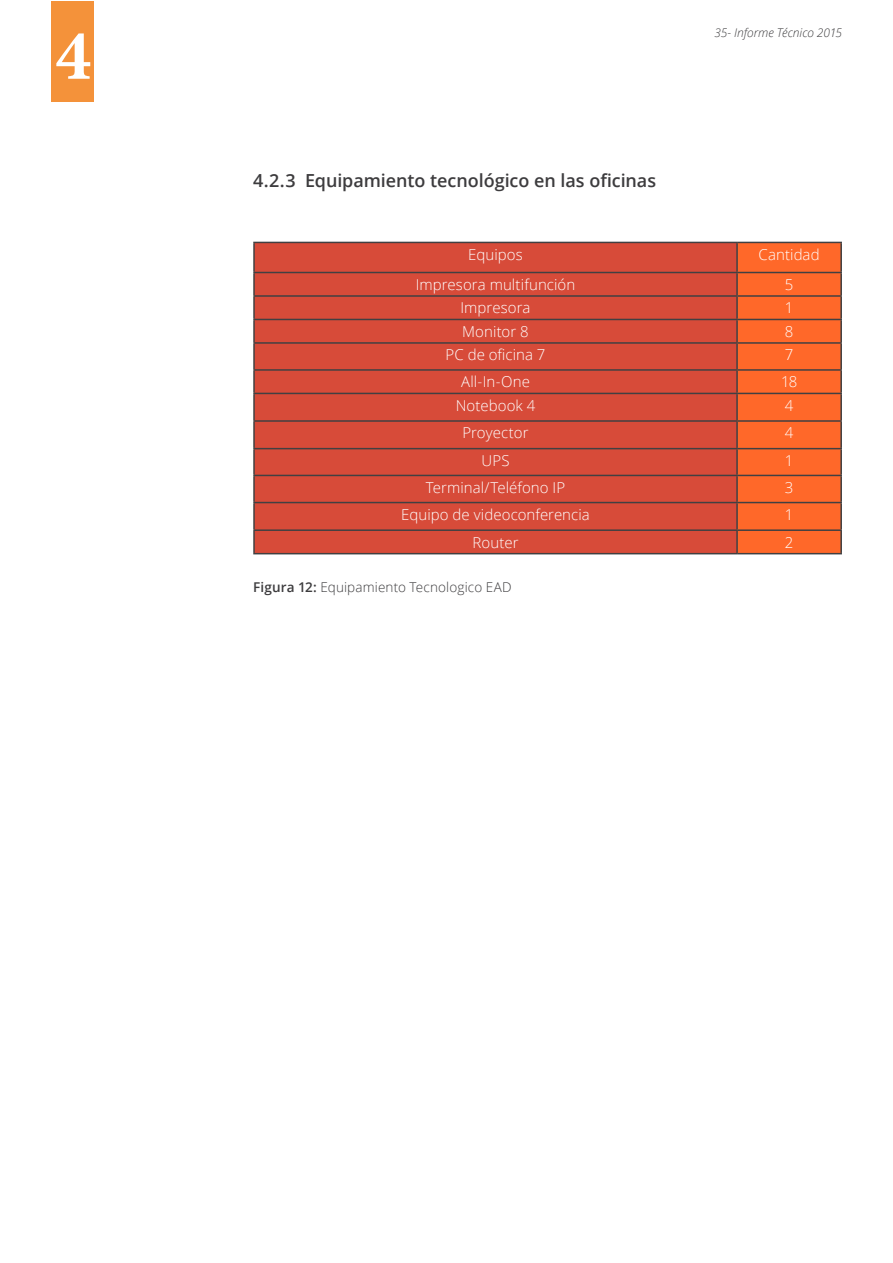
<style>
.page{position:relative;width:893px;height:1263px;background:#fff}
.page>*{position:absolute;margin:0;border:0;box-sizing:border-box;transform-origin:0 0}
.t1{font:700 72px "Minion Pro";color:#fff}
.t2{font:600 18px "Open Sans";letter-spacing:-.005em;color:#3d3c3e}
.t3{font:300 15px "Open Sans";letter-spacing:.005em;color:#fff}
.t4{font:300 13.5px "Open Sans";letter-spacing:.01em;color:#3d3c3e}
.t5{font:italic 300 12px "Open Sans";color:#3d3c3e}
.s1{font-weight:600}
</style>
<div class="page">
<div style="left:52px;top:1px;width:42px;height:100px;background:#f4923a"></div>
<div style="left:255px;top:243px;width:481px;height:310px;background:#d74b39"></div>
<div style="left:738px;top:243px;width:102px;height:310px;background:#ff6829"></div>
<hr style="left:736px;top:243px;width:2px;height:29px;background:#414042">
<hr style="left:736px;top:320px;width:2px;height:22px;background:#414042">
<hr style="left:253px;top:344px;width:2px;height:25px;background:#414042">
<hr style="left:253px;top:369px;width:484px;height:2px;background:#414042">
<hr style="left:253px;top:371px;width:2px;height:22px;background:#414042">
<hr style="left:253px;top:393px;width:484px;height:1px;background:#414042">
<hr style="left:253px;top:394px;width:2px;height:26px;background:#414042">
<hr style="left:253px;top:420px;width:484px;height:2px;background:#414042">
<hr style="left:253px;top:422px;width:2px;height:26px;background:#414042">
<hr style="left:253px;top:448px;width:484px;height:1px;background:#414042">
<hr style="left:253px;top:449px;width:2px;height:26px;background:#414042">
<hr style="left:253px;top:475px;width:484px;height:1px;background:#414042">
<hr style="left:253px;top:476px;width:2px;height:26px;background:#414042">
<hr style="left:253px;top:502px;width:484px;height:1px;background:#414042">
<hr style="left:253px;top:503px;width:2px;height:26px;background:#414042">
<hr style="left:253px;top:529px;width:484px;height:2px;background:#414042">
<hr style="left:253px;top:531px;width:2px;height:22px;background:#414042">
<hr style="left:253px;top:553px;width:484px;height:1px;background:#414042">
<hr style="left:736px;top:297px;width:2px;height:22px;background:#414042">
<hr style="left:736px;top:273px;width:2px;height:22px;background:#414042">
<hr style="left:736px;top:344px;width:2px;height:25px;background:#414042">
<hr style="left:840px;top:344px;width:2px;height:25px;background:#414042">
<hr style="left:737px;top:369px;width:105px;height:2px;background:#414042">
<hr style="left:736px;top:371px;width:2px;height:22px;background:#414042">
<hr style="left:840px;top:371px;width:2px;height:22px;background:#414042">
<hr style="left:737px;top:393px;width:105px;height:1px;background:#414042">
<hr style="left:736px;top:394px;width:2px;height:26px;background:#414042">
<hr style="left:840px;top:394px;width:2px;height:26px;background:#414042">
<hr style="left:737px;top:420px;width:105px;height:2px;background:#414042">
<hr style="left:736px;top:422px;width:2px;height:26px;background:#414042">
<hr style="left:840px;top:422px;width:2px;height:26px;background:#414042">
<hr style="left:737px;top:448px;width:105px;height:1px;background:#414042">
<hr style="left:736px;top:449px;width:2px;height:26px;background:#414042">
<hr style="left:840px;top:449px;width:2px;height:26px;background:#414042">
<hr style="left:737px;top:475px;width:105px;height:1px;background:#414042">
<hr style="left:736px;top:476px;width:2px;height:26px;background:#414042">
<hr style="left:840px;top:476px;width:2px;height:26px;background:#414042">
<hr style="left:737px;top:502px;width:105px;height:1px;background:#414042">
<hr style="left:736px;top:503px;width:2px;height:26px;background:#414042">
<hr style="left:840px;top:503px;width:2px;height:26px;background:#414042">
<hr style="left:737px;top:529px;width:105px;height:2px;background:#414042">
<hr style="left:736px;top:531px;width:2px;height:22px;background:#414042">
<hr style="left:840px;top:531px;width:2px;height:22px;background:#414042">
<hr style="left:737px;top:553px;width:105px;height:1px;background:#414042">
<hr style="left:253px;top:242px;width:484px;height:1px;background:#414042">
<hr style="left:253px;top:243px;width:2px;height:29px;background:#414042">
<hr style="left:737px;top:242px;width:105px;height:1px;background:#414042">
<hr style="left:840px;top:243px;width:2px;height:29px;background:#414042">
<hr style="left:253px;top:272px;width:484px;height:1px;background:#414042">
<hr style="left:253px;top:273px;width:2px;height:22px;background:#414042">
<hr style="left:737px;top:272px;width:105px;height:1px;background:#414042">
<hr style="left:840px;top:273px;width:2px;height:22px;background:#414042">
<hr style="left:253px;top:295px;width:484px;height:2px;background:#414042">
<hr style="left:253px;top:297px;width:2px;height:22px;background:#414042">
<hr style="left:737px;top:295px;width:105px;height:2px;background:#414042">
<hr style="left:840px;top:297px;width:2px;height:22px;background:#414042">
<hr style="left:253px;top:319px;width:484px;height:1px;background:#414042">
<hr style="left:253px;top:320px;width:2px;height:22px;background:#414042">
<hr style="left:737px;top:319px;width:105px;height:1px;background:#414042">
<hr style="left:840px;top:320px;width:2px;height:22px;background:#414042">
<hr style="left:253px;top:342px;width:484px;height:2px;background:#414042">
<hr style="left:737px;top:342px;width:105px;height:2px;background:#414042">
<h1 class="t1" style="left:55px;top:5px;width:37px">4</h1>
<p class="t5" style="left:714px;top:24px;width:129px">35- Informe Técnico 2015</p>
<p class="t2" style="left:253px;top:168px;width:404px">4.2.3 Equipamiento tecnológico en las oficinas</p>
<p class="t3" style="left:468px;top:244px;width:56px">Equipos</p>
<p class="t3" style="left:759px;top:244px;width:62px">Cantidad</p>
<p class="t3" style="left:416px;top:274px;width:161px">Impresora multifunción</p>
<p class="t3" style="left:785px;top:274px;width:10px">5</p>
<p class="t3" style="left:460px;top:298px;width:72px">Impresora</p>
<p class="t3" style="left:785px;top:298px;width:10px">1</p>
<p class="t3" style="left:462px;top:321px;width:68px">Monitor 8</p>
<p class="t3" style="left:785px;top:321px;width:10px">8</p>
<p class="t3" style="left:446px;top:345px;width:101px">PC de oficina 7</p>
<p class="t3" style="left:785px;top:345px;width:10px">7</p>
<p class="t3" style="left:461px;top:372px;width:70px">All-In-One</p>
<p class="t3" style="left:781px;top:372px;width:18px">18</p>
<p class="t3" style="left:456px;top:395px;width:81px">Notebook 4</p>
<p class="t3" style="left:785px;top:395px;width:10px">4</p>
<p class="t3" style="left:462px;top:423px;width:68px">Proyector</p>
<p class="t3" style="left:785px;top:423px;width:10px">4</p>
<p class="t3" style="left:481px;top:450px;width:30px">UPS</p>
<p class="t3" style="left:785px;top:450px;width:10px">1</p>
<p class="t3" style="left:426px;top:477px;width:141px">Terminal/Teléfono IP</p>
<p class="t3" style="left:785px;top:477px;width:10px">3</p>
<p class="t3" style="left:401px;top:504px;width:190px">Equipo de videoconferencia</p>
<p class="t3" style="left:785px;top:504px;width:10px">1</p>
<p class="t3" style="left:472px;top:532px;width:47px">Router</p>
<p class="t3" style="left:785px;top:532px;width:10px">2</p>
<p class="t4" style="left:253px;top:578px;width:260px"><span class="s1">Figura 12:</span> Equipamiento Tecnologico EAD</p>
</div>
